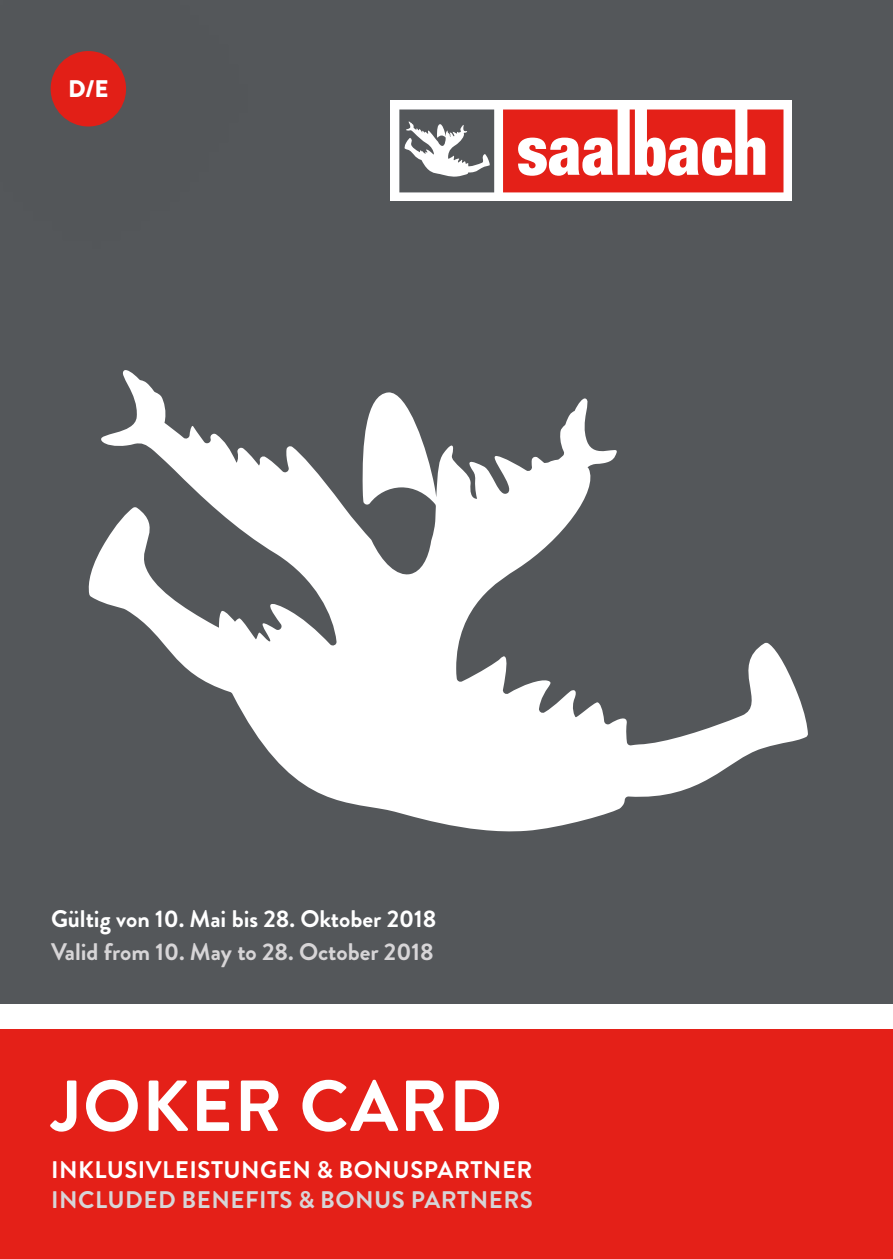
<style>
.page{position:relative;width:893px;height:1259px;background:#fff}
.page>*{position:absolute;margin:0;border:0;box-sizing:border-box;transform-origin:0 0}
.t1{font:700 72px "Brandon Grotesque";letter-spacing:.02em;color:#fff}
.t2{font:700 24px "Brandon Grotesque";letter-spacing:.015em;color:#d7d5d7}
.t3{font:700 24px "Brandon Grotesque";color:#fff}
.t4{font:700 24px "Brandon Grotesque";letter-spacing:.02em;color:#fff}
.t5{font:900 24px "Brandon Grotesque";color:#fff}
</style>
<div class="page">
<div style="left:0;top:0;width:893px;height:1003px;background:#54575a"></div>
<div style="left:0;top:1029px;width:893px;height:230px;background:#e42018"></div>
<div style="left:390px;top:101px;width:402px;height:100px;background:#fff"></div>
<svg style="left:399px;top:109px;width:95px;height:83px"></svg>
<svg style="left:503px;top:109px;width:280px;height:83px"></svg>
<div style="left:647px;top:147px;width:7px;height:20px;background:#e42018;border-radius:50%"></div>
<svg style="left:50px;top:51px;width:76px;height:76px;fill:#e21f17"></svg>
<svg style="left:88px;top:370px;width:720px;height:462px"></svg>
<p class="t5" style="left:68px;top:72px;width:42px">D/E</p>
<p class="t3" style="left:51px;top:902px;width:387px">Gültig von 10. Mai bis 28. Oktober 2018</p>
<p class="t2" style="left:51px;top:935px;width:384px">Valid from 10. May to 28. October 2018</p>
<h1 class="t1" style="left:52px;top:1055px;width:452px">JOKER CARD</h1>
<p class="t4" style="left:51px;top:1153px;width:483px">INKLUSIVLEISTUNGEN &amp; BONUSPARTNER</p>
<p class="t2" style="left:51px;top:1183px;width:483px">INCLUDED BENEFITS &amp; BONUS PARTNERS</p>
</div>
